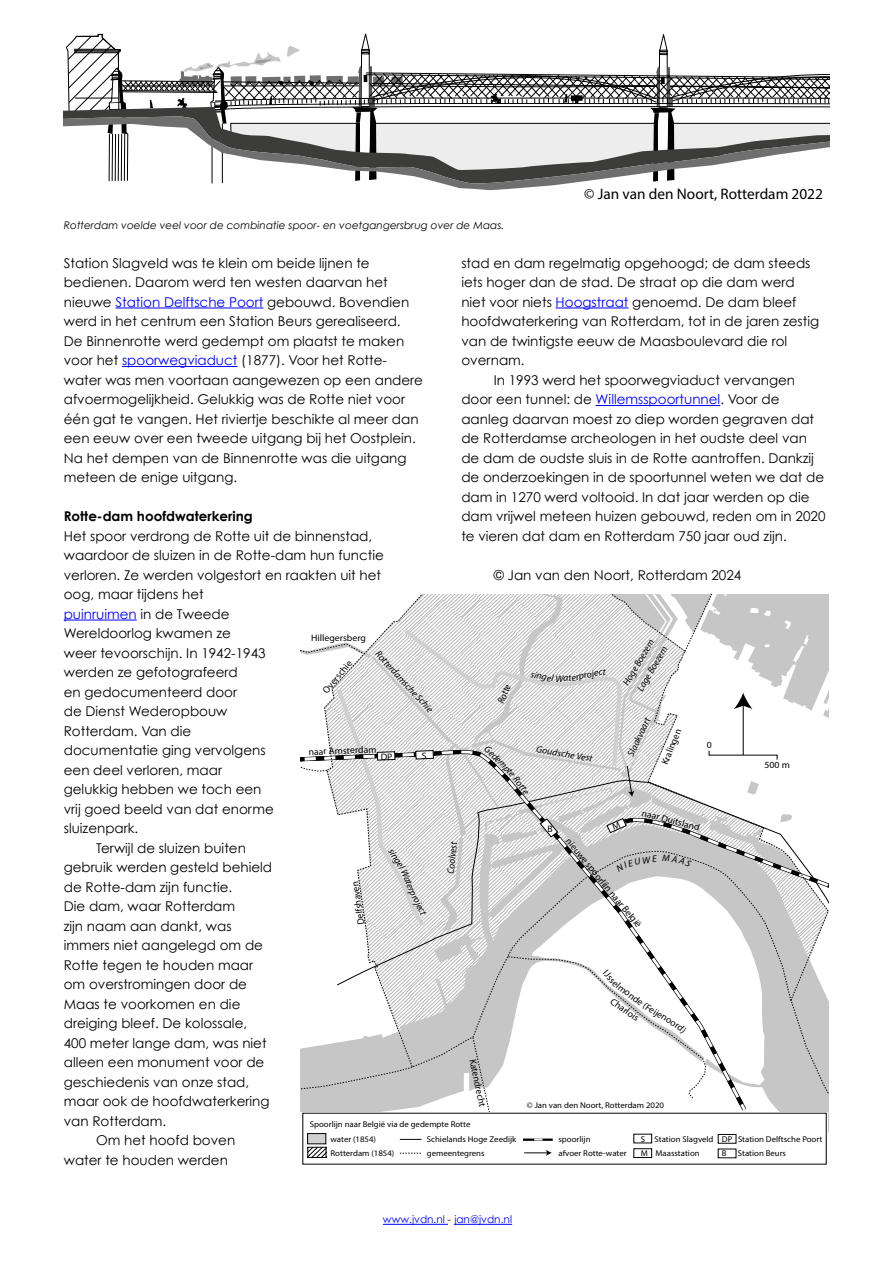
<style>
.page{position:relative;width:893px;height:1263px;background:#fff}
.page>*{position:absolute;margin:0;border:0;box-sizing:border-box;transform-origin:0 0}
.t1{font:15.3px "Myriad Pro";color:#000}
.t2{font:13.5px/19.5px "Century Gothic";color:#000}
.t3{font:700 13.5px "Century Gothic";color:#000}
.t4{font:13.5px "Century Gothic";color:#00f}
.t5{font:italic 10.5px "Century Gothic";color:#000}
.t6{font:10.5px "Century Gothic";color:#00f}
.t7{font:italic 9.75px/15px "Myriad Pro";color:#000}
.t8{font:9.75px "Myriad Pro";color:#000;scale:.96 1}
.t9{font:9.75px "Myriad Pro";color:#000}
.t10{font:italic 9.75px "Myriad Pro";color:#000;scale:.96 1}
.t11{font:9.6px "Myriad Pro";color:#000}
.t12{font:italic 9.6px "Myriad Pro";color:#000}
.t13{font:9.45px "Myriad Pro";color:#000;scale:1.04 1}
.t14{font:italic 9.45px "Myriad Pro";color:#000;scale:1.04 1}
.t15{font:9.45px "Myriad Pro";color:#000}
.t16{font:8.4px/14px "Myriad Pro";color:#000;scale:1.04 1}
.s1{color:#00f}
.s2{color:#000}
.s3{font-style:italic;color:#000}
</style>
<div class="page">
<hr style="left:383px;top:1224px;width:65px;height:1px;background:#00f">
<hr style="left:454px;top:1224px;width:58px;height:1px;background:#00f">
<hr style="left:115px;top:308px;width:148px;height:1px;background:#00f">
<hr style="left:122px;top:366px;width:115px;height:1px;background:#00f">
<hr style="left:64px;top:620px;width:73px;height:1px;background:#00f">
<svg style="left:64px;top:116px;width:506px;height:75px"></svg>
<svg style="left:66px;top:33px;width:763px;height:150px"></svg>
<hr style="left:556px;top:308px;width:72px;height:1px;background:#00f">
<hr style="left:596px;top:405px;width:124px;height:1px;background:#00f">
<svg style="left:400px;top:1139px;width:21px;height:1px"></svg>
<svg style="left:400px;top:1153px;width:21px;height:1px"></svg>
<div style="left:308px;top:1133px;width:18px;height:11px;background:#d0d0d0"></div>
<div style="left:307px;top:1133px;width:19px;height:11px;border:1px solid #000"></div>
<div style="left:718px;top:1134px;width:18px;height:9px;border:1px solid #000"></div>
<div style="left:633px;top:1148px;width:19px;height:10px;border:1px solid #000"></div>
<svg style="left:309px;top:1149px;width:15px;height:7px"></svg>
<div style="left:307px;top:1147px;width:19px;height:11px;border:1px solid #000"></div>
<svg style="left:523px;top:1139px;width:30px;height:2px"></svg>
<svg style="left:524px;top:1150px;width:28px;height:6px"></svg>
<svg style="left:300px;top:594px;width:528px;height:520px"></svg>
<p class="t5" style="left:64px;top:218px;width:442px">Rotterdam voelde veel voor de combinatie spoor- en voetgangersbrug over de Maas.</p>
<p class="t1" style="left:584px;top:185px;width:240px">© Jan van den Noort, Rotterdam 2022</p>
<p class="t2" style="left:64px;top:253px;width:361px">Station Slagveld was te klein om beide lijnen te bedienen. Daarom werd ten westen daarvan het nieuwe <span class="s1">Station Delftsche Poort</span> gebouwd. Bovendien werd in het centrum een Station Beurs gerealiseerd.<br>De Binnenrotte werd gedempt om plaatst te maken voor het <span class="s1">spoorwegviaduct</span> (1877). Voor het Rotte&shy;water was men voortaan aangewezen op een andere afvoermogelijkheid. Gelukkig was de Rotte niet voor één gat te vangen. Het riviertje beschikte al meer dan een eeuw over een tweede uitgang bij het Oostplein.<br>Na het dempen van de Binnenrotte was die uitgang meteen de enige uitgang.</p>
<p class="t3" style="left:64px;top:508px;width:191px">Rotte-dam hoofdwaterkering</p>
<p class="t2" style="left:64px;top:526px;width:310px">Het spoor verdrong de Rotte uit de binnenstad,</p>
<p class="t2" style="left:64px;top:545px;width:322px">waardoor de sluizen in de Rotte-dam hun functie</p>
<p class="t2" style="left:64px;top:565px;width:319px">verloren. Ze werden volgestort en raakten uit het</p>
<p class="t2" style="left:64px;top:584px;width:141px">oog, maar tijdens het</p>
<p class="t4" style="left:64px;top:605px;width:167px">puinruimen <span class="s2">in de Tweede</span></p>
<p class="t2" style="left:64px;top:623px;width:169px">Wereldoorlog kwamen ze</p>
<p class="t2" style="left:64px;top:643px;width:203px">weer tevoorschijn. In 1942-1943</p>
<p class="t2" style="left:64px;top:662px;width:175px">werden ze gefotografeerd</p>
<p class="t2" style="left:64px;top:682px;width:175px">en gedocumenteerd door</p>
<p class="t2" style="left:64px;top:701px;width:165px">de Dienst Wederopbouw</p>
<p class="t2" style="left:64px;top:721px;width:129px">Rotterdam. Van die</p>
<p class="t2" style="left:64px;top:740px;width:203px">documentatie ging vervolgens</p>
<p class="t2" style="left:64px;top:760px;width:160px">een deel verloren, maar</p>
<p class="t2" style="left:64px;top:779px;width:199px">gelukkig hebben we toch een</p>
<p class="t2" style="left:64px;top:799px;width:212px">vrij goed beeld van dat enorme</p>
<p class="t2" style="left:64px;top:818px;width:76px">sluizenpark.</p>
<p class="t2" style="left:96px;top:838px;width:151px">Terwijl de sluizen buiten</p>
<p class="t2" style="left:64px;top:857px;width:210px">gebruik werden gesteld behield</p>
<p class="t2" style="left:64px;top:877px;width:170px">de Rotte-dam zijn functie.</p>
<p class="t2" style="left:64px;top:896px;width:173px">Die dam, waar Rotterdam</p>
<p class="t2" style="left:64px;top:916px;width:169px">zijn naam aan dankt, was</p>
<p class="t2" style="left:64px;top:935px;width:201px">immers niet aangelegd om de</p>
<p class="t2" style="left:64px;top:955px;width:191px">Rotte tegen te houden maar</p>
<p class="t2" style="left:64px;top:974px;width:185px">om overstromingen door de</p>
<p class="t2" style="left:64px;top:994px;width:178px">Maas te voorkomen en die</p>
<p class="t2" style="left:64px;top:1013px;width:185px">dreiging bleef. De kolossale,</p>
<p class="t2" style="left:64px;top:1033px;width:204px">400 meter lange dam, was niet</p>
<p class="t2" style="left:64px;top:1052px;width:202px">alleen een monument voor de</p>
<p class="t2" style="left:64px;top:1072px;width:187px">geschiedenis van onze stad,</p>
<p class="t2" style="left:64px;top:1091px;width:207px">maar ook de hoofdwaterkering</p>
<p class="t2" style="left:64px;top:1111px;width:104px">van Rotterdam.</p>
<p class="t2" style="left:96px;top:1130px;width:141px">Om het hoofd boven</p>
<p class="t2" style="left:64px;top:1150px;width:166px">water te houden werden</p>
<p class="t2" style="left:461px;top:253px;width:351px">stad en dam regelmatig opgehoogd; de dam steeds</p>
<p class="t2" style="left:461px;top:272px;width:335px">iets hoger dan de stad. De straat op die dam werd</p>
<p class="t2" style="left:461px;top:292px;width:337px">niet voor niets <span class="s1">Hoogstraat</span> genoemd. De dam bleef</p>
<p class="t2" style="left:461px;top:311px;width:359px">hoofdwaterkering van Rotterdam, tot in de jaren zestig</p>
<p class="t2" style="left:461px;top:331px;width:327px">van de twintigste eeuw de Maasboulevard die rol</p>
<p class="t2" style="left:461px;top:350px;width:65px">overnam.</p>
<p class="t2" style="left:494px;top:370px;width:303px">In 1993 werd het spoorwegviaduct vervangen</p>
<p class="t2" style="left:461px;top:389px;width:320px">door een tunnel: de <span class="s1">Willemsspoortunnel</span>. Voor de</p>
<p class="t2" style="left:461px;top:409px;width:354px">aanleg daarvan moest zo diep worden gegraven dat</p>
<p class="t2" style="left:461px;top:428px;width:347px">de Rotterdamse archeologen in het oudste deel van</p>
<p class="t2" style="left:461px;top:448px;width:354px">de dam de oudste sluis in de Rotte aantroffen. Dankzij</p>
<p class="t2" style="left:461px;top:467px;width:364px">de onderzoekingen in de spoortunnel weten we dat de</p>
<p class="t2" style="left:461px;top:487px;width:350px">dam in 1270 werd voltooid. In dat jaar werden op die</p>
<p class="t2" style="left:461px;top:506px;width:366px">dam vrijwel meteen huizen gebouwd, reden om in 2020</p>
<p class="t2" style="left:461px;top:526px;width:327px">te vieren dat dam en Rotterdam 750 jaar oud zijn.</p>
<p class="t2" style="left:494px;top:565px;width:249px">© Jan van den Noort, Rotterdam 2024</p>
<p class="t13" style="left:311px;top:632px;width:54px">Hillegersberg</p>
<p class="t12" style="left:381px;top:648px;width:81px;rotate:47deg">Rotterdamsche Schie</p>
<p class="t7" style="left:619px;top:681px;width:54px;rotate:-60deg">Hoge Boezem<br>Lage Boezem</p>
<p class="t11" style="left:320px;top:688px;width:41px;rotate:-50deg">Overschie</p>
<p class="t7" style="left:493px;top:700px;width:22px;rotate:-68deg">Rotte</p>
<p class="t7" style="left:623px;top:752px;width:43px;rotate:-65deg">Slaakvaart</p>
<p class="t9" style="left:659px;top:762px;width:39px;rotate:-68deg">Kralingen</p>
<p class="t13" style="left:707px;top:739px;width:6px">0</p>
<p class="t14" style="left:537px;top:743px;width:56px;rotate:9deg">Goudsche Vest</p>
<p class="t13" style="left:308px;top:746px;width:67px;rotate:-2deg">naar Amsterdam</p>
<p class="t12" style="left:494px;top:747px;width:23px;rotate:45deg">edem</p>
<p class="t13" style="left:381px;top:750px;width:13px">DP</p>
<p class="t13" style="left:422px;top:749px;width:6px">S</p>
<p class="t13" style="left:764px;top:759px;width:26px">500 m</p>
<p class="t12" style="left:520px;top:773px;width:22px;rotate:52deg">Rotte</p>
<p class="t13" style="left:644px;top:807px;width:59px;rotate:15deg">naar Duitsland</p>
<p class="t13" style="left:547px;top:823px;width:7px">B</p>
<p class="t11" style="left:572px;top:835px;width:114px;rotate:50deg">nieuwe spoorlijn naar België</p>
<p class="t10" style="left:445px;top:873px;width:35px;rotate:-84deg">Coolvest</p>
<p class="t7" style="left:397px;top:845px;width:24px;rotate:58deg">singel</p>
<p class="t8" style="left:355px;top:925px;width:47px;rotate:-98deg">Delfshaven</p>
<p class="t7" style="left:423px;top:894px;width:20px;rotate:64deg">oject</p>
<p class="t11" style="left:615px;top:995px;width:34px;rotate:35deg">Charlois</p>
<p class="t15" style="left:657px;top:1006px;width:16px;rotate:31deg">ijen</p>
<p class="t8" style="left:478px;top:1058px;width:52px;rotate:78deg">Katendrecht</p>
<p class="t16" style="left:527px;top:1098px;width:133px">© Jan van den Noort, Rotterdam 2020</p>
<p class="t16" style="left:310px;top:1117px;width:156px">Spoorlijn naar België via de gedempte Rotte</p>
<p class="t16" style="left:558px;top:1132px;width:67px">spoorlijn<br>afvoer Rotte-water</p>
<p class="t16" style="left:641px;top:1132px;width:71px">S Station Slagveld<br>M Maasstation</p>
<p class="t16" style="left:722px;top:1132px;width:98px">DP Station Delftsche Poort<br>B</p>
<p class="t16" style="left:427px;top:1132px;width:88px">Schielands Hoge Zeedijk gemeentegrens</p>
<p class="t16" style="left:331px;top:1132px;width:63px">water (1854)<br>Rotterdam (1854)</p>
<p class="t16" style="left:738px;top:1146px;width:48px">Station Beurs</p>
<p class="t6" style="left:383px;top:1213px;width:131px">www.jvdn.nl <span class="s3">-</span> jan@jvdn.nl</p>
</div>
